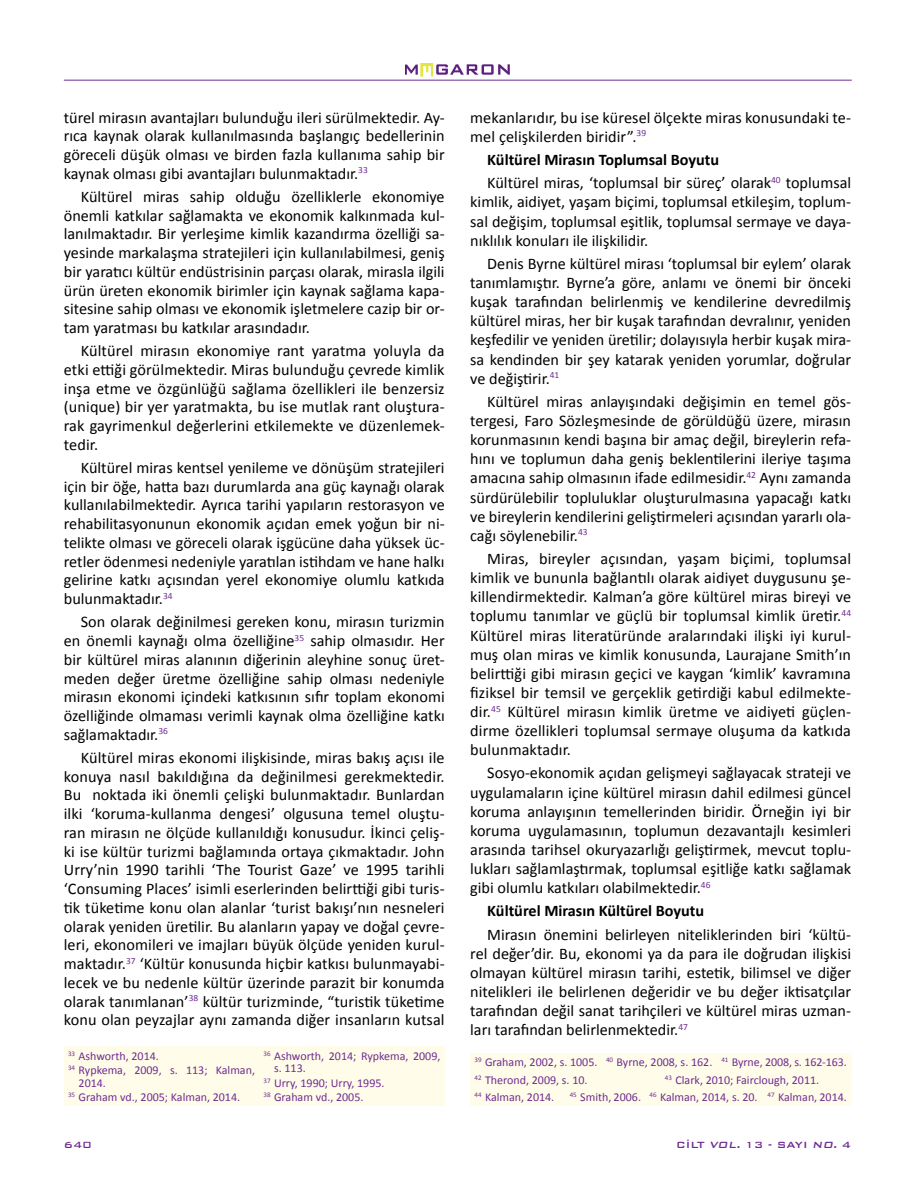
<style>
.page{position:relative;width:915px;height:1191px;background:#fff}
.page>*{position:absolute;margin:0;border:0;box-sizing:border-box;transform-origin:0 0}
.t1{font:16.2px/18.8px "Calibri";color:#000;text-align:justify}
.t2{font:700 16.2px "Calibri";color:#000}
.t3{font:12px/14.5px "Calibri";color:#6f2c91}
.t4{font:500 12px "Bank Gothic BT";color:#6f2c91}
.s1{font-weight:700}
.s2{font-style:italic}
</style>
<div class="page">
<div style="left:64px;top:1046px;width:195px;height:59px;background:#fffde9"></div>
<div style="left:470px;top:1053px;width:131px;height:17px;background:#fffde9"></div>
<div style="left:470px;top:1070px;width:190px;height:18px;background:#fffde9"></div>
<div style="left:470px;top:1088px;width:95px;height:17px;background:#fffde9"></div>
<div style="left:565px;top:1088px;width:80px;height:17px;background:#fffde9"></div>
<div style="left:645px;top:1088px;width:118px;height:17px;background:#fffde9"></div>
<div style="left:763px;top:1088px;width:87px;height:17px;background:#fffde9"></div>
<div style="left:660px;top:1070px;width:190px;height:18px;background:#fffde9"></div>
<div style="left:601px;top:1053px;width:115px;height:17px;background:#fffde9"></div>
<div style="left:716px;top:1053px;width:134px;height:17px;background:#fffde9"></div>
<div style="left:259px;top:1046px;width:185px;height:59px;background:#fffde9"></div>
<img style="left:405px;top:64px;width:104px;height:16px">
<hr style="left:64px;top:80px;width:787px;height:1px;background:#6f2c91">
<p class="t1" style="left:64px;top:108px;width:382px">türel mirasın avantajları bulunduğu ileri sürülmektedir. Ay&shy;rıca kaynak olarak kullanılmasında başlangıç bedellerinin göreceli düşük olması ve birden fazla kullanıma sahip bir kaynak olması gibi avantajları bulunmaktadır.<sup>33</sup></p>
<p class="t1" style="left:64px;top:187px;width:382px;text-indent:17px">Kültürel miras sahip olduğu özelliklerle ekonomiye önemli katkılar sağlamakta ve ekonomik kalkınmada kul&shy;lanılmaktadır. Bir yerleşime kimlik kazandırma özelliği sa&shy;yesinde markalaşma stratejileri için kullanılabilmesi, geniş bir yaratıcı kültür endüstrisinin parçası olarak, mirasla ilgili ürün üreten ekonomik birimler için kaynak sağlama kapa&shy;sitesine sahip olması ve ekonomik işletmelere cazip bir or&shy;tam yaratması bu katkılar arasındadır.</p>
<p class="t1" style="left:64px;top:341px;width:382px;text-indent:17px">Kültürel mirasın ekonomiye rant yaratma yoluyla da etki ettiği görülmektedir. Miras bulunduğu çevrede kimlik inşa etme ve özgünlüğü sağlama özellikleri ile benzersiz (unique) bir yer yaratmakta, bu ise mutlak rant oluştura&shy;rak gayrimenkul değerlerini etkilemekte ve düzenlemek&shy;tedir.</p>
<p class="t1" style="left:64px;top:458px;width:382px;text-indent:17px">Kültürel miras kentsel yenileme ve dönüşüm stratejileri için bir öğe, hatta bazı durumlarda ana güç kaynağı olarak kullanılabilmektedir. Ayrıca tarihi yapıların restorasyon ve rehabilitasyonunun ekonomik açıdan emek yoğun bir ni&shy;telikte olması ve göreceli olarak işgücüne daha yüksek üc&shy;retler ödenmesi nedeniyle yaratılan istihdam ve hane halkı gelirine katkı açısından yerel ekonomiye olumlu katkıda bulunmaktadır.<sup>34</sup></p>
<p class="t1" style="left:64px;top:612px;width:382px;text-indent:17px">Son olarak değinilmesi gereken konu, mirasın turizmin en önemli kaynağı olma özelliğine<sup>35</sup> sahip olmasıdır. Her bir kültürel miras alanının diğerinin aleyhine sonuç üret&shy;meden değer üretme özelliğine sahip olması nedeniyle mirasın ekonomi içindeki katkısının sıfır toplam ekonomi özelliğinde olmaması verimli kaynak olma özelliğine katkı sağlamaktadır.<sup>36</sup></p>
<p class="t1" style="left:64px;top:748px;width:382px;text-indent:17px">Kültürel miras ekonomi ilişkisinde, miras bakış açısı ile konuya nasıl bakıldığına da değinilmesi gerekmektedir.<br>Bu noktada iki önemli çelişki bulunmaktadır. Bunlardan ilki ‘koruma-kullanma dengesi’ olgusuna temel oluştu&shy;ran mirasın ne ölçüde kullanıldığı konusudur. İkinci çeliş&shy;ki ise kültür turizmi bağlamında ortaya çıkmaktadır. John Urry’nin 1990 tarihli ‘The Tourist Gaze’ ve 1995 tarihli ‘Consuming Places’ isimli eserlerinden belirttiği gibi turis&shy;tik tüketime konu olan alanlar ‘turist bakışı’nın nesneleri olarak yeniden üretilir. Bu alanların yapay ve doğal çevre&shy;leri, ekonomileri ve imajları büyük ölçüde yeniden kurul&shy;maktadır.<sup>37</sup> ‘Kültür konusunda hiçbir katkısı bulunmayabi&shy;lecek ve bu nedenle kültür üzerinde parazit bir konumda olarak tanımlanan’<sup>38</sup> kültür turizminde, “turistik tüketime konu olan peyzajlar aynı zamanda diğer insanların kutsal</p>
<p class="t3" style="left:68px;top:1048px;width:188px"><sup>33</sup> Ashworth, 2014.<br><sup>34</sup> Rypkema, 2009, s. 113; Kalman,</p>
<p class="t3" style="left:68px;top:1075px;width:173px;text-indent:10px">2014.<br><sup>35</sup> Graham vd., 2005; Kalman, 2014.</p>
<p class="t3" style="left:274px;top:1049px;width:168px;line-height:12.5px;text-indent:-10px"><sup>36</sup> Ashworth, 2014; Rypkema, 2009, s. 113.</p>
<p class="t3" style="left:263px;top:1075px;width:122px"><sup>37</sup> Urry, 1990; Urry, 1995.<br><sup>38</sup> Graham vd., 2005.</p>
<p class="t1" style="left:470px;top:108px;width:382px">mekanlarıdır, bu ise küresel ölçekte miras konusundaki te&shy;mel çelişkilerden biridir”.<sup>39</sup></p>
<p class="t1" style="left:487px;top:148px;width:365px;line-height:23.4px"><span class="s1">Kültürel Mirasın Toplumsal Boyutu<br></span>Kültürel miras, ‘toplumsal bir süreç’ olarak<sup>40</sup> toplumsal</p>
<p class="t1" style="left:470px;top:193px;width:382px">kimlik, aidiyet, yaşam biçimi, toplumsal etkileşim, toplum&shy;sal değişim, toplumsal eşitlik, toplumsal sermaye ve daya&shy;nıklılık konuları ile ilişkilidir.</p>
<p class="t1" style="left:470px;top:254px;width:382px;text-indent:17px">Denis Byrne kültürel mirası ‘toplumsal bir eylem’ olarak tanımlamıştır. Byrne’a göre, anlamı ve önemi bir önceki kuşak tarafından belirlenmiş ve kendilerine devredilmiş kültürel miras, her bir kuşak tarafından devralınır, yeniden keşfedilir ve yeniden üretilir; dolayısıyla herbir kuşak mira&shy;sa kendinden bir şey katarak yeniden yorumlar, doğrular ve değiştirir.<sup>41</sup></p>
<p class="t1" style="left:470px;top:392px;width:382px;text-indent:17px">Kültürel miras anlayışındaki değişimin en temel gös&shy;tergesi, Faro Sözleşmesinde de görüldüğü üzere, mirasın korunmasının kendi başına bir amaç değil, bireylerin refa&shy;hını ve toplumun daha geniş beklentilerini ileriye taşıma amacına sahip olmasının ifade edilmesidir.<sup>42</sup> Aynı zamanda sürdürülebilir topluluklar oluşturulmasına yapacağı katkı ve bireylerin kendilerini geliştirmeleri açısından yararlı ola&shy;cağı söylenebilir.<sup>43</sup></p>
<p class="t1" style="left:470px;top:549px;width:382px;text-indent:17px">Miras, bireyler açısından, yaşam biçimi, toplumsal kimlik ve bununla bağlantılı olarak aidiyet duygusunu şe&shy;killendirmektedir. Kalman’a göre kültürel miras bireyi ve toplumu tanımlar ve güçlü bir toplumsal kimlik üretir.<sup>44<br></sup>Kültürel miras literatüründe aralarındaki ilişki iyi kurul&shy;muş olan miras ve kimlik konusunda, Laurajane Smith’ın belirttiği gibi mirasın geçici ve kaygan ‘kimlik’ kavramına fiziksel bir temsil ve gerçeklik getirdiği kabul edilmekte&shy;dir.<sup>45</sup> Kültürel mirasın kimlik üretme ve aidiyeti güçlen&shy;dirme özellikleri toplumsal sermaye oluşuma da katkıda bulunmaktadır.</p>
<p class="t1" style="left:470px;top:763px;width:382px;text-indent:17px">Sosyo-ekonomik açıdan gelişmeyi sağlayacak strateji ve uygulamaların içine kültürel mirasın dahil edilmesi güncel koruma anlayışının temellerinden biridir. Örneğin iyi bir koruma uygulamasının, toplumun dezavantajlı kesimleri arasında tarihsel okuryazarlığı geliştirmek, mevcut toplu&shy;lukları sağlamlaştırmak, toplumsal eşitliğe katkı sağlamak gibi olumlu katkıları olabilmektedir.<sup>46</sup></p>
<p class="t2" style="left:487px;top:900px;width:218px">Kültürel Mirasın Kültürel Boyutu</p>
<p class="t1" style="left:470px;top:925px;width:382px;text-indent:17px">Mirasın önemini belirleyen niteliklerinden biri ‘kültü&shy;rel değer’dir. Bu, ekonomi ya da para ile doğrudan ilişkisi olmayan kültürel mirasın tarihi, estetik, bilimsel ve diğer nitelikleri ile belirlenen değeridir ve bu değer iktisatçılar tarafından değil sanat tarihçileri ve kültürel miras uzman&shy;ları tarafından belirlenmektedir.<sup>47</sup></p>
<p class="t3" style="left:474px;top:1053px;width:124px;line-height:17.5px"><sup>39</sup> Graham, 2002, s. 1005.<br><sup>42</sup> Therond, 2009, s. 10.<br><sup>44</sup> Kalman, 2014.</p>
<p class="t3" style="left:605px;top:1055px;width:242px"><sup>40</sup> Byrne, 2008, s. 162. <sup>41</sup> Byrne, 2008, s. 162-163.</p>
<p class="t3" style="left:664px;top:1072px;width:156px"><sup>43</sup> Clark, 2010; Fairclough, 2011.</p>
<p class="t3" style="left:569px;top:1090px;width:278px"><sup>45</sup> Smith, 2006. <sup>46</sup> Kalman, 2014, s. 20. <sup>47</sup> Kalman, 2014.</p>
<p class="t4" style="left:64px;top:1138px;width:29px">640</p>
<p class="t4" style="left:676px;top:1138px;width:176px">CİLT <span class="s2">VOL.</span> 13 - SAYI <span class="s2">NO.</span> 4</p>
</div>
